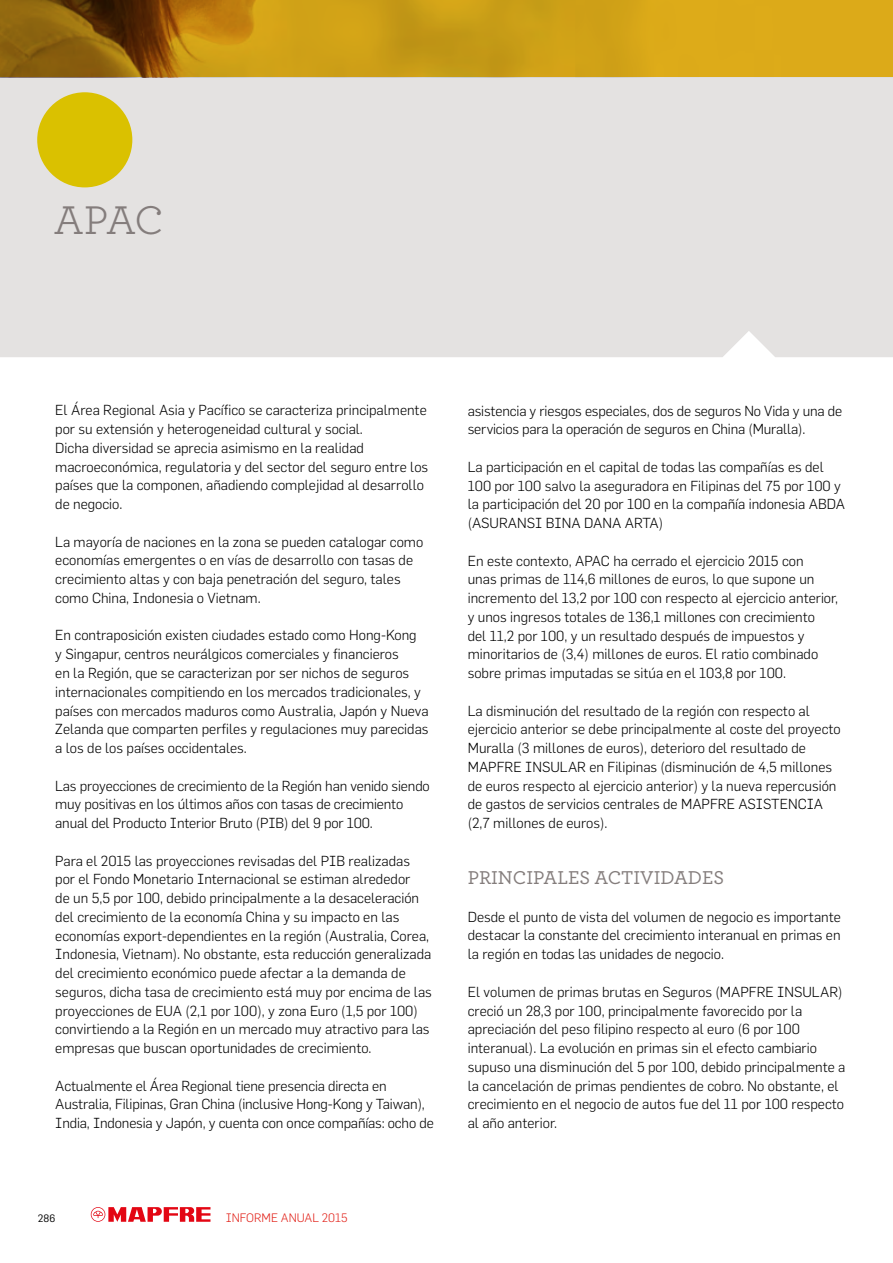
<style>
.page{position:relative;width:893px;height:1263px;background:#fff}
.page>*{position:absolute;margin:0;border:0;box-sizing:border-box;transform-origin:0 0}
.t1{font:42px "Archer Pro";color:#847d7c}
.t2{font:500 19.5px "Archer Pro";color:#847d7c}
.t3{font:300 14.25px/18.8px "Flama";color:#000}
.t4{font:300 12px "Flama";color:#e2231b}
.t5{font:10.5px "Flama";color:#000}
</style>
<div class="page">
<svg style="left:91px;top:1207px;width:119px;height:15px"></svg>
<div style="left:0;top:77px;width:893px;height:280px;background:#e4e2e1"></div>
<div style="left:37px;top:92px;width:95px;height:95px;background:#dac100;border-radius:50%"></div>
<svg style="left:0;top:0;width:893px;height:77px;background:#c19114"></svg>
<p class="t1" style="left:54px;top:191px;width:112px">APAC</p>
<p class="t3" style="left:55px;top:401px;width:374px">El Área Regional Asia y Pacífico se caracteriza principalmente por su extensión y heterogeneidad cultural y social.<br>Dicha diversidad se aprecia asimismo en la realidad macroeconómica, regulatoria y del sector del seguro entre los países que la componen, añadiendo complejidad al desarrollo de negocio.</p>
<p class="t3" style="left:55px;top:532px;width:369px">La mayoría de naciones en la zona se pueden catalogar como economías emergentes o en vías de desarrollo con tasas de crecimiento altas y con baja penetración del seguro, tales como China, Indonesia o Vietnam.</p>
<p class="t3" style="left:55px;top:626px;width:375px">En contraposición existen ciudades estado como Hong-Kong<br>y Singapur, centros neurálgicos comerciales y financieros<br>en la Región, que se caracterizan por ser nichos de seguros internacionales compitiendo en los mercados tradicionales, y países con mercados maduros como Australia, Japón y N ueva Zelanda que comparten perfiles y regulaciones muy parecidas a los de los países occidentales.</p>
<p class="t3" style="left:55px;top:776px;width:376px">Las proyecciones de crecimiento de la Región han venido siendo muy positivas en los últimos años con tasas de crecimiento anual del Producto Interior Bruto (PIB) del 9 por 100.</p>
<p class="t3" style="left:55px;top:851px;width:378px">Para el 2015 las proyecciones revisadas del PIB realizadas por el Fondo Monetario Internacional se estiman alrededor<br>de un 5,5 por 100, debido principalmente a la desaceleración del crecimiento de la economía China y su impacto en las economías export-dependientes en la región (Australia, Corea, Indonesia, Vietnam). No obstante, esta reducción generalizada del crecimiento económico puede afectar a la demanda de seguros, dicha tasa de crecimiento está muy por encima de las proyecciones de EUA (2,1 por 100), y zona Euro (1,5 por 100) convirtiendo a la Región en un mercado muy atractivo para las empresas que buscan oportunidades de crecimiento.</p>
<p class="t3" style="left:55px;top:1076px;width:380px">Actualmente el Área Regional tiene presencia directa en<br>Australia, Filipinas, Gran China (inclusive Hong-Kong y Taiwan),<br>India, Indonesia y Japón, y cuenta con once compañías: ocho de</p>
<p class="t5" style="left:38px;top:1212px;width:19px">286</p>
<p class="t4" style="left:226px;top:1210px;width:123px">Informe anual 2015</p>
<p class="t3" style="left:468px;top:401px;width:376px">asistencia y riesgos especiales, dos de seguros No Vida y una de servicios para la operación de seguros en China (Muralla).</p>
<p class="t3" style="left:468px;top:457px;width:375px">La participación en el capital de todas las compañías es del 100 por 100 salvo la aseguradora en Filipinas del 75 por 100 y la participación del 20 por 100 en la compañía indonesia ABDA (ASURANSI</p>
<p class="t3" style="left:546px;top:513px;width:19px">BINA</p>
<p class="t3" style="left:584px;top:513px;width:10px">DANA</p>
<p class="t3" style="left:625px;top:513px;width:40px">ARTA)</p>
<p class="t3" style="left:468px;top:551px;width:372px">En este contexto, APAC ha cerrado el ejercicio 2015 con<br>unas primas de 114,6 millones de euros, lo que supone un incremento del 13,2 por 100 con respecto al ejercicio anterior, y unos ingresos totales de 136,1 millones con crecimiento<br>del 11,2 por 100, y un resultado después de impuestos y minoritarios de (3,4) millones de euros. El ratio combinado sobre primas imputadas se sitúa en el 103,8 por 100.</p>
<p class="t3" style="left:468px;top:701px;width:374px">La disminución del resultado de la región con respecto al ejercicio anterior se debe principalmente al coste del proyecto Muralla (3 millones de euros), deterioro del resultado de MAPFRE INSULAR</p>
<p class="t3" style="left:468px;top:757px;width:370px;text-indent:122px">en Filipinas (disminución de 4,5 millones de euros respecto al ejercicio anterior) y la nueva repercusión de gastos de servicios centrales de MAPFRE ASIS</p>
<p class="t3" style="left:771px;top:795px;width:18px">TENCIA</p>
<p class="t3" style="left:468px;top:813px;width:141px">(2,7 millones de euros).</p>
<p class="t2" style="left:468px;top:864px;width:89px">PRINCIPALES</p>
<p class="t2" style="left:594px;top:864px;width:119px">ACTIVIDADES</p>
<p class="t3" style="left:468px;top:907px;width:375px;text-align:justify">Desde el punto de vista del volumen de negocio es importante destacar la constante del crecimiento interanual en primas en la región en todas las unidades de negocio.</p>
<p class="t3" style="left:468px;top:982px;width:354px">El volumen de primas brutas en Seguros (MAPFRE INSULAR</p>
<p class="t3" style="left:838px;top:982px;width:6px">)</p>
<p class="t3" style="left:468px;top:1001px;width:379px">creció un 28,3 por 100, principalmente favorecido por la apreciación del peso filipino respecto al euro (6 por 100 interanual). La evolución en primas sin el efecto cambiario supuso una disminución del 5 por 100, debido principalmente a la cancelación de primas pendientes de cobro. No obstante, el crecimiento en el negocio de autos fue del 11 por 100 respecto al año anterior.</p>
</div>
